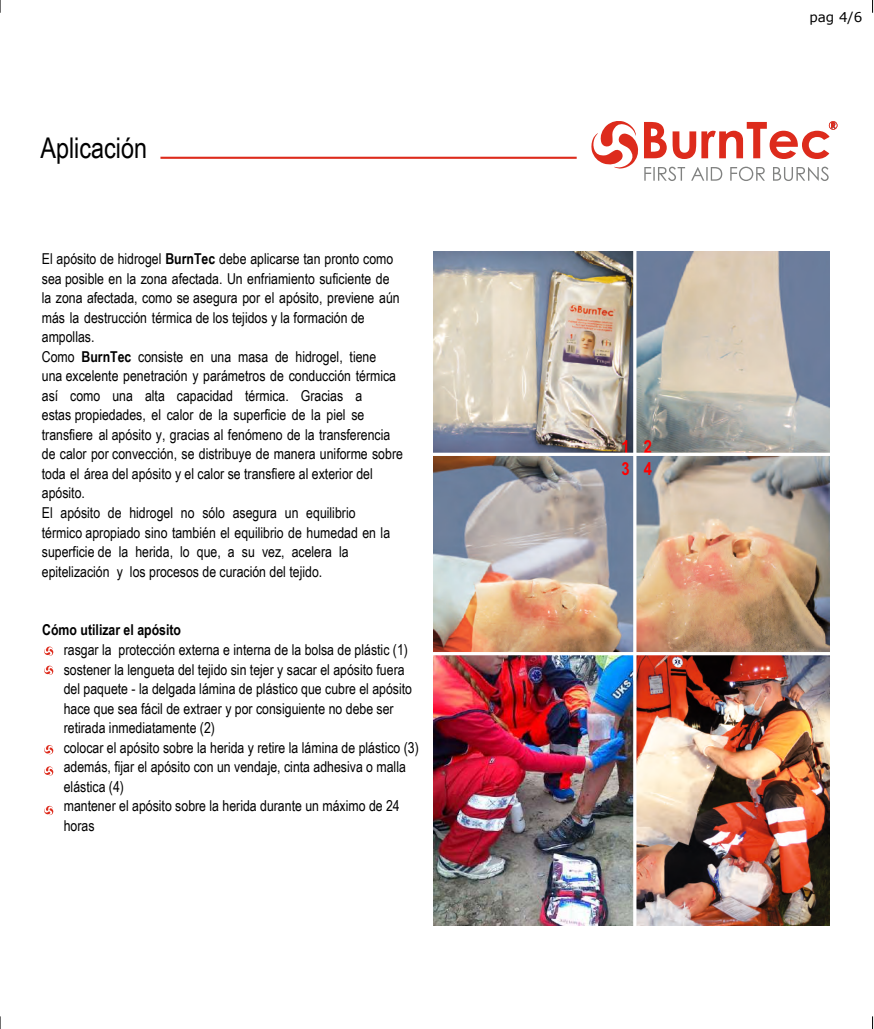
<style>
.page{position:relative;width:874px;height:1029px;background:#fff}
.page>*{position:absolute;margin:0;border:0;box-sizing:border-box;transform-origin:0 0}
.t1{font:28.5px "Arial Narrow";color:#000}
.t2{font:700 18px/21.9px "Arial Narrow";color:#f00}
.t3{font:15px/19.5px "Arial Narrow";color:#000}
.t4{font:700 15px "Arial Narrow";color:#000}
.t5{font:13.5px "Verdana";color:#000}
.s1{font-weight:700}
</style>
<div class="page">
<img style="left:636px;top:655px;width:193px;height:270px">
<hr style="left:160px;top:157px;width:416px;height:2px;background:#dd2b1c">
<img style="left:433px;top:252px;width:396px;height:400px">
<svg style="left:44px;top:806px;width:9px;height:9px"></svg>
<svg style="left:44px;top:766px;width:9px;height:10px"></svg>
<svg style="left:44px;top:745px;width:9px;height:9px"></svg>
<svg style="left:44px;top:665px;width:9px;height:10px"></svg>
<svg style="left:44px;top:646px;width:9px;height:10px"></svg>
<img style="left:433px;top:655px;width:200px;height:270px">
<svg style="left:591px;top:121px;width:246px;height:60px"></svg>
<svg style="left:0;top:0;width:1px;height:13px"></svg>
<svg style="left:0;top:1016px;width:1px;height:13px"></svg>
<div style="left:633px;top:229px;width:3px;height:701px;border:2px solid #fff"></div>
<h1 class="t1" style="left:40px;top:127px;width:108px">Aplicación</h1>
<p class="t3" style="left:42px;top:248px;width:362px">El apósito de hidrogel <span class="s1">BurnTec</span> debe aplicarse tan pronto como sea posible en la zona afectada. Un enfriamiento suficiente de la zona afectada, como se asegura por el apósito, previene aún más la destrucción térmica de los tejidos y la formación de ampollas.<br>Como <span class="s1">BurnTec</span> consiste en una masa de hidrogel, tiene<br>una excelente penetración y parámetros de conducción térmica así como una alta capacidad térmica. Gracias a<br>estas propiedades, el calor de la superficie de la piel se transfiere al apósito y, gracias al fenómeno de la transferencia de calor por convección, se distribuye de manera uniforme sobre toda el área del apósito y el calor se transfiere al exterior del apósito.<br>El apósito de hidrogel no sólo asegura un equilibrio<br>térmico apropiado sino también el equilibrio de humedad en la superficie de la herida, lo que, a su vez, acelera la epitelización y los procesos de curación del tejido.</p>
<p class="t4" style="left:42px;top:618px;width:140px">Cómo utilizar el apósito</p>
<p class="t3" style="left:64px;top:640px;width:356px">rasgar la protección externa e interna de la bolsa de plástic (1) sostener la lengueta del tejido sin tejer y sacar el apósito fuera del paquete - la delgada lámina de plástico que cubre el apósito hace que sea fácil de extraer y por consiguiente no debe ser retirada inmediatamente (2)<br>colocar el apósito sobre la herida y retire la lámina de plástico (3) además, fijar el apósito con un vendaje, cinta adhesiva o malla elástica (4)<br>mantener el apósito sobre la herida durante un máximo de 24 horas</p>
<p class="t5" style="left:809px;top:9px;width:54px">pag 4/6</p>
<p class="t2" style="left:621px;top:437px;width:32px">1 2<br>3 4</p>
</div>
